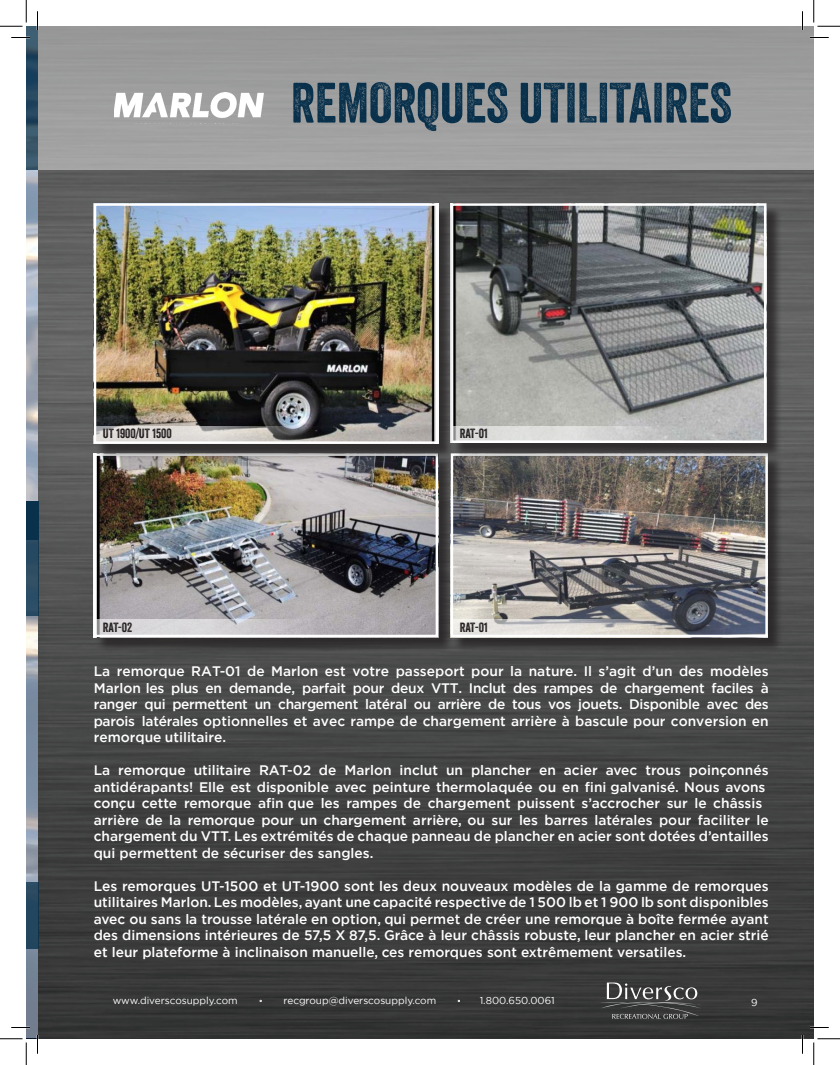
<style>
.page{position:relative;width:840px;height:1065px;background:#fff}
.page>*{position:absolute;margin:0;border:0;box-sizing:border-box;transform-origin:0 0}
.t1{font:55px "Veneer";color:#09314c}
.t2{font:500 13.75px/16.5px "Gotham";color:#fff;text-align:justify}
.t3{font:13px "Veneer";color:#231f20}
.t4{font:10px "Gotham";color:#fff}
</style>
<div class="page">
<img style="left:26px;top:169px;width:788px;height:870px">
<div style="left:38px;top:26px;width:776px;height:143px;background:#9e9e9e"></div>
<svg style="left:26px;top:169px;width:12px;height:869px"></svg>
<svg style="left:26px;top:26px;width:12px;height:143px"></svg>
<div style="left:26px;top:502px;width:12px;height:38px;background:#09314c"></div>
<div style="left:26px;top:540px;width:12px;height:76px;background:#2c4d63"></div>
<div style="left:26px;top:882px;width:12px;height:66px;background:#23465f"></div>
<div style="left:96px;top:455px;width:358px;height:198px;background:#231f20;opacity:.75"></div>
<img style="left:97px;top:459px;width:338px;height:160px">
<div style="left:94px;top:453px;width:344px;height:184px;border:2px solid #fff"></div>
<div style="left:453px;top:455px;width:330px;height:198px;background:#231f20;opacity:.75"></div>
<img style="left:454px;top:459px;width:311px;height:160px">
<div style="left:451px;top:453px;width:317px;height:184px;border:2px solid #fff"></div>
<div style="left:453px;top:205px;width:329px;height:254px;background:#231f20;opacity:.75"></div>
<img style="left:454px;top:206px;width:309px;height:220px">
<div style="left:451px;top:203px;width:315px;height:240px;border:2px solid #fff"></div>
<div style="left:96px;top:205px;width:358px;height:254px;background:#231f20;opacity:.75"></div>
<img style="left:97px;top:206px;width:338px;height:220px">
<div style="left:94px;top:203px;width:344px;height:241px;border:2px solid #fff"></div>
<svg style="left:598px;top:983px;width:103px;height:36px"></svg>
<svg style="left:95px;top:426px;width:341px;height:16px"></svg>
<svg style="left:453px;top:426px;width:341px;height:16px"></svg>
<svg style="left:95px;top:619px;width:341px;height:16px"></svg>
<svg style="left:453px;top:619px;width:341px;height:16px"></svg>
<img style="left:114px;top:92px;width:150px;height:26px">
<svg style="left:11px;top:37px;width:19px;height:1px"></svg>
<svg style="left:810px;top:37px;width:19px;height:1px"></svg>
<svg style="left:11px;top:1027px;width:19px;height:1px"></svg>
<svg style="left:810px;top:1027px;width:19px;height:1px"></svg>
<svg style="left:37px;top:11px;width:1px;height:19px"></svg>
<svg style="left:37px;top:1035px;width:1px;height:19px"></svg>
<svg style="left:802px;top:11px;width:1px;height:19px"></svg>
<svg style="left:802px;top:1035px;width:1px;height:19px"></svg>
<svg style="left:0;top:0;width:27px;height:27px"></svg>
<svg style="left:0;top:1039px;width:27px;height:26px"></svg>
<svg style="left:814px;top:0;width:26px;height:27px"></svg>
<svg style="left:814px;top:1039px;width:26px;height:26px"></svg>
<p class="t3" style="left:103px;top:426px;width:71px">UT 1900/UT 1500</p>
<p class="t3" style="left:103px;top:619px;width:31px">RAT-02</p>
<h1 class="t1" style="left:291px;top:69px;width:443px">REMORQUES UTILITAIRES</h1>
<p class="t3" style="left:460px;top:426px;width:29px">RAT-01</p>
<p class="t3" style="left:460px;top:619px;width:29px">RAT-01</p>
<p class="t2" style="left:94px;top:663px;width:677px">La remorque RAT-01 de Marlon est votre passeport pour la nature. Il s’agit d’un des modèles Marlon les plus en demande, parfait pour deux VTT. Inclut des rampes de chargement faciles à ranger qui permettent un chargement latéral ou arrière de tous vos jouets. Disponible avec des parois latérales optionnelles et avec rampe de chargement arrière à bascule pour conversion en remorque utilitaire.</p>
<p class="t2" style="left:94px;top:762px;width:677px;text-align:left">La remorque utilitaire RAT-02 de Marlon inclut un plancher en acier avec trous poinçonnés antidérapants! Elle est disponible avec peinture thermolaquée ou en fini galvanisé. Nous avons conçu cette remorque afin que les rampes de chargement puissent s’accrocher sur le châssis arrière de la remorque pour un chargement arrière, ou sur les barres latérales pour faciliter le chargement du VTT. Les extrémités de chaque panneau de plancher en acier sont dotées d’entailles qui permettent de sécuriser des sangles.</p>
<p class="t2" style="left:94px;top:878px;width:677px">Les remorques UT-1500 et UT-1900 sont les deux nouveaux modèles de la gamme de remorques utilitaires Marlon. Les modèles, ayant une capacité respective de 1 500 lb et 1 900 lb sont disponibles avec ou sans la trousse latérale en option, qui permet de créer une remorque à boîte fermée ayant des dimensions intérieures de 57,5 X 87,5. Grâce à leur châssis robuste, leur plancher en acier strié et leur plateforme à inclinaison manuelle, ces remorques sont extrêmement versatiles.</p>
<p class="t4" style="left:113px;top:994px;width:126px">www.diverscosupply.com</p>
<p class="t4" style="left:284px;top:994px;width:154px">recgroup@diverscosupply.com</p>
<p class="t4" style="left:480px;top:994px;width:76px">1.800.650.0061</p>
<p class="t4" style="left:751px;top:997px;width:8px">9</p>
</div>
